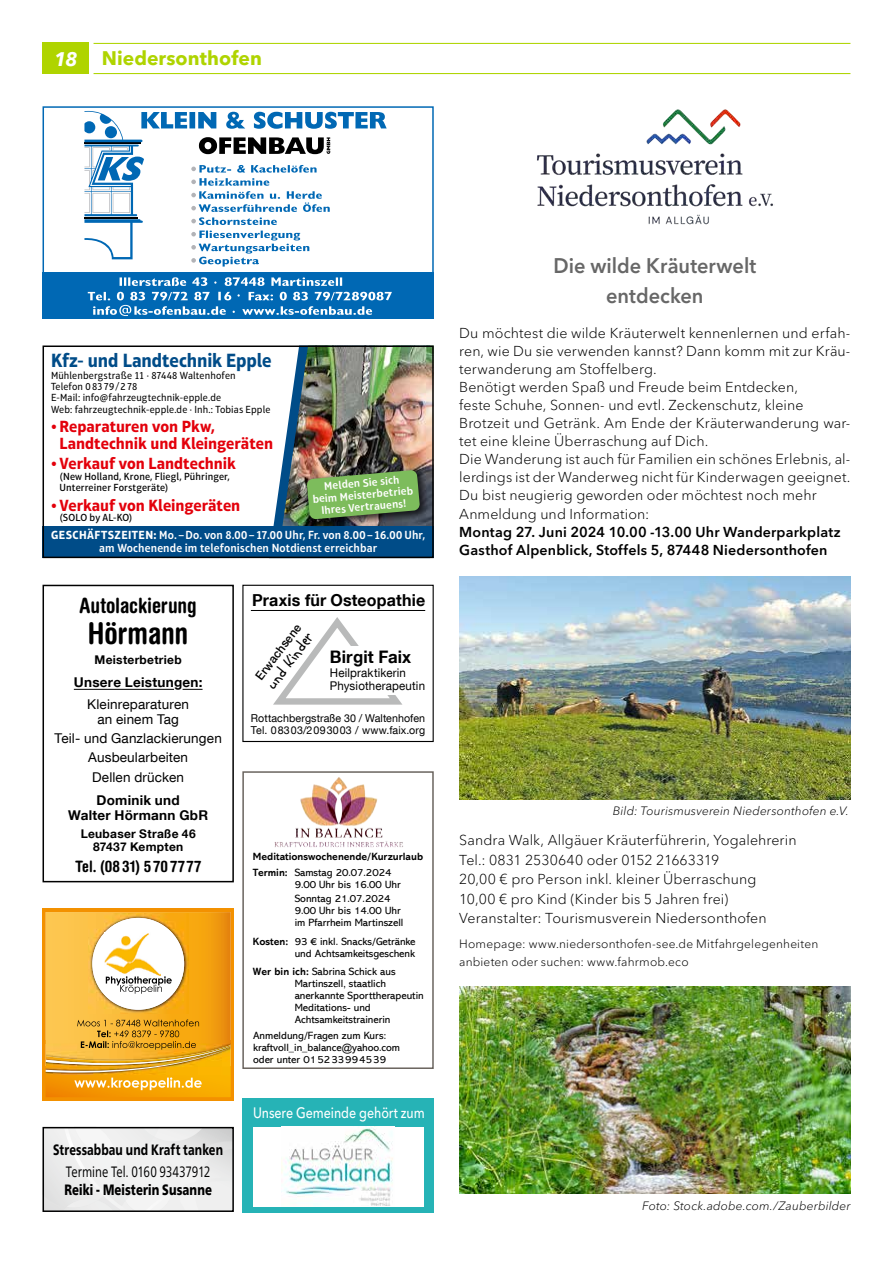
<style>
.page{position:relative;width:893px;height:1263px;background:#fff}
.page>*{position:absolute;margin:0;border:0;box-sizing:border-box;transform-origin:0 0}
.t1{font:700 condensed 30px "Helvetica Rounded LT Std";letter-spacing:-.005em;color:#000}
.t2{font:600 21px/29.7px "Avenir Next LT Pro";color:#676767;text-align:center;scale:.95 1}
.t3{font:700 condensed 21px "Helvetica Rounded LT Std";letter-spacing:-.005em;color:#000}
.t4{font:700 19.5px "Aptifer Sans LT Pro";letter-spacing:-.005em;color:#004c88;scale:.94 1}
.t5{font:700 19.5px "Avenir Next LT Pro";color:#afd400}
.t6{font:19.5px "Colibri LT Pro";color:#000;scale:.96 1}
.t7{font:700 17.25px "Helvetica Neue LT Com";letter-spacing:.01em;color:#000}
.t8{font:700 16.5px/17.2px "Aptifer Sans LT Pro";letter-spacing:-.005em;color:#e3000b}
.t9{font:700 16.5px "Helvetica Neue LT Com";letter-spacing:.01em;color:#000}
.t10{font:700 condensed 15.75px "Helvetica Rounded LT Std";letter-spacing:.04em;color:#000}
.t11{font:800 15px "Frutiger Neue LT Pro";letter-spacing:.01em;color:#000;scale:.76 1}
.t12{font:15px "Frutiger Neue LT Pro";letter-spacing:-.01em;color:#000;scale:.76 1}
.t13{font:500 15px "Avenir Next LT Pro";letter-spacing:-.005em;color:#fff;scale:.83 1}
.t14{font:900 15px "Frutiger Neue LT Pro";letter-spacing:.01em;color:#000;scale:.76 1}
.t15{font:300 14.25px/18px "Avenir Next LT Pro";letter-spacing:.005em;color:#000}
.t16{font:600 14.25px/18px "Avenir Next LT Pro";letter-spacing:.015em;color:#000}
.t17{font:13.5px/19.2px "Helvetica Neue LT Com";letter-spacing:.01em;color:#000;text-align:center}
.t18{font:700 13.5px/15px "Helvetica Neue LT Com";letter-spacing:.02em;color:#000;text-align:center}
.t19{font:600 12px/13.5px "Aptifer Sans LT Pro";letter-spacing:.01em;color:#fff;text-align:center;scale:.96 1}
.t20{font:300 12px/18px "Avenir Next LT Pro";letter-spacing:.015em;color:#000}
.t21{font:italic 300 12px "Avenir Next LT Pro";letter-spacing:.015em;color:#000}
.t22{font:700 12px/13.2px "Helvetica Neue LT Com";letter-spacing:.025em;color:#000;text-align:center}
.t23{font:12px/13.5px "Helvetica Neue LT Com";letter-spacing:.015em;color:#000;scale:.96 1}
.t24{font:500 12px "Helvetica Neue LT Com";color:#000;scale:.96 1}
.t25{font:600 11.25px/12px "Aptifer Sans LT Pro";color:#fff;text-align:center}
.t26{font:10.8px/12px "Helvetica Neue LT Com";letter-spacing:.01em;color:#000}
.t27{font:10.5px/12px "Abadi MT Pro";color:#000}
.t28{font:10.5px/11.2px "Aptifer Sans LT Pro";letter-spacing:.01em;color:#000}
.t29{font:500 10.5px/11.2px "Aptifer Sans LT Pro";letter-spacing:.01em;color:#000}
.t30{font:700 10.5px/15.9px "Abadi MT Pro";color:#000}
.s1{font-style:italic;color:#fff}
.s2{font-weight:700}
.s3{font-weight:400}
</style>
<div class="page">
<hr style="left:94px;top:73px;width:756px;height:1px;background:#afd400">
<hr style="left:94px;top:43px;width:756px;height:1px;background:#afd400">
<div style="left:43px;top:43px;width:46px;height:31px;background:#afd400"></div>
<div style="left:242px;top:585px;width:192px;height:157px;border:1px solid #000"></div>
<svg style="left:273px;top:617px;width:130px;height:88px"></svg>
<div style="left:329px;top:647px;width:83px;height:48px;background:#fff"></div>
<hr style="left:251px;top:610px;width:174px;height:1px;background:#000">
<div style="left:43px;top:585px;width:191px;height:297px;border:2px solid #000"></div>
<hr style="left:74px;top:689px;width:100px;height:1px;background:#000">
<svg style="left:183px;top:689px;width:20px;height:1px"></svg>
<div style="left:43px;top:272px;width:391px;height:47px;background:#0068b4"></div>
<div style="left:43px;top:106px;width:391px;height:213px;border:2px solid #0068b4"></div>
<svg style="left:88px;top:277px;width:304px;height:39px"></svg>
<svg style="left:84px;top:111px;width:303px;height:156px"></svg>
<div style="left:43px;top:526px;width:391px;height:32px;background:#004c88"></div>
<div style="left:43px;top:345px;width:391px;height:213px;border:2px solid #000"></div>
<img style="left:269px;top:345px;width:161px;height:213px">
<svg style="left:43px;top:909px;width:191px;height:191px;background:#efb548"></svg>
<svg style="left:46px;top:1130px;width:185px;height:79px"></svg>
<div style="left:43px;top:1127px;width:191px;height:85px;border:2px solid #000"></div>
<img style="left:274px;top:777px;width:129px;height:71px">
<div style="left:242px;top:771px;width:192px;height:298px;border:2px solid #6a645e"></div>
<img style="left:537px;top:109px;width:236px;height:116px">
<img style="left:459px;top:577px;width:391px;height:222px">
<div style="left:242px;top:1098px;width:192px;height:114px;background:#26b3b6"></div>
<div style="left:253px;top:1127px;width:170px;height:79px;background:#fff"></div>
<img style="left:281px;top:1127px;width:112px;height:79px">
<img style="left:459px;top:986px;width:391px;height:208px">
<h3 class="t5" style="left:54px;top:46px;width:209px"><span class="s1">18</span> Niedersonthofen</h3>
<h3 class="t4" style="left:51px;top:348px;width:236px">Kfz- und Landtechnik Epple</h3>
<p class="t28" style="left:51px;top:370px;width:221px">Mühlenbergstraße 11 · 87448 Waltenhofen Telefon 08379/278<br>E-Mail: info@fahrzeugtechnik-epple.de<br>Web: fahrzeugtechnik-epple.de · Inh.: Tobias Epple</p>
<p class="t8" style="left:60px;top:417px;width:215px;text-indent:-9px">• Reparaturen von Pkw,<br>Landtechnik und Kleingeräten</p>
<p class="t8" style="left:51px;top:454px;width:186px">• Verkauf von Landtechnik</p>
<p class="t29" style="left:60px;top:471px;width:172px">(New Holland, Krone, Fliegl, Pühringer,<br>Unterreiner Forstgeräte)</p>
<p class="t8" style="left:51px;top:496px;width:191px">• Verkauf von Kleingeräten</p>
<p class="t29" style="left:60px;top:512px;width:75px">(SOLO by AL-KO)</p>
<p class="t25" style="left:311px;top:481px;width:102px;rotate:-5deg">Melden Sie sich beim Meisterbetrieb<br>Ihres Vertrauens!</p>
<p class="t19" style="left:51px;top:528px;width:391px"><span class="s2">GESCHÄFTSZEITEN:</span> Mo.–Do. von 8.00–17.00 Uhr, Fr. von 8.00–16.00 Uhr, am Wochenende im telefonischen Notdienst erreichbar</p>
<h2 class="t3" style="left:79px;top:593px;width:119px">Autolackierung</h2>
<h1 class="t1" style="left:88px;top:615px;width:102px">Hörmann</h1>
<p class="t22" style="left:95px;top:653px;width:89px">Meisterbetrieb</p>
<p class="t18" style="left:74px;top:675px;width:130px">Unsere Leistungen:</p>
<p class="t17" style="left:87px;top:696px;width:103px;line-height:15px">Kleinreparaturen an einem Tag</p>
<p class="t17" style="left:55px;top:728px;width:169px">Teil- und Ganzlackierungen<br>Ausbeularbeiten<br>Dellen drücken</p>
<p class="t18" style="left:68px;top:792px;width:141px">Dominik und<br>Walter Hörmann GbR</p>
<p class="t22" style="left:81px;top:826px;width:117px">Leubaser Straße 46<br>87437 Kempten</p>
<p class="t10" style="left:75px;top:857px;width:128px">Tel. (0831) 5707777</p>
<p class="t11" style="left:53px;top:1141px;width:225px">Stressabbau und Kraft tanken</p>
<p class="t12" style="left:66px;top:1163px;width:192px">Termine Tel. 0160 93437912</p>
<p class="t14" style="left:64px;top:1181px;width:196px">Reiki - Meisterin Susanne</p>
<p class="t9" style="left:252px;top:589px;width:175px">Praxis für Osteopathie</p>
<p class="t24" style="left:252px;top:674px;width:71px;rotate:-53deg">Erwachsene</p>
<h3 class="t6" style="left:259px;top:679px;width:71px;rotate:-53deg">und Kinder</h3>
<p class="t26" style="left:251px;top:711px;width:176px">Rottachbergstraße 30 / Waltenhofen<br>Tel. 08303/2093003 / www.faix.org</p>
<p class="t7" style="left:330px;top:646px;width:83px">Birgit Faix</p>
<p class="t23" style="left:330px;top:666px;width:101px">Heilpraktikerin<br>Physiotherapeutin</p>
<p class="t30" style="left:253px;top:849px;width:172px">Meditationswochenende/Kurzurlaub<br>Termin: <span class="s3">Samstag 20.07.2024</span></p>
<p class="t27" style="left:295px;top:878px;width:107px;line-height:14.1px">9.00 Uhr bis 16.00 Uhr<br>Sonntag 21.07.2024</p>
<p class="t27" style="left:295px;top:905px;width:110px">9.00 Uhr bis 14.00 Uhr im Pfarrheim Martinszell</p>
<p class="t27" style="left:253px;top:935px;width:164px;text-align:right"><span class="s2">Kosten:</span> 93 € inkl. Snacks/Getränke und Achtsamkeitsgeschenk</p>
<p class="t27" style="left:295px;top:966px;width:131px;text-indent:-42px"><span class="s2">Wer bin ich:</span> Sabrina Schick aus<br>Martinszell, staatlich anerkannte Sporttherapeutin<br>Meditations- und<br>Achtsamkeitstrainerin</p>
<p class="t27" style="left:253px;top:1030px;width:148px">Anmeldung/Fragen zum Kurs: kraftvoll_in_balance@yahoo.com oder unter 015233994539</p>
<p class="t13" style="left:253px;top:1104px;width:208px">Unsere Gemeinde gehört zum</p>
<h2 class="t2" style="left:553px;top:251px;width:215px">Die wilde Kräuterwelt entdecken</h2>
<p class="t15" style="left:459px;top:324px;width:393px">Du möchtest die wilde Kräuterwelt kennenlernen und erfah&shy;ren, wie Du sie verwenden kannst? Dann komm mit zur Kräu&shy;terwanderung am Stoffelberg.<br>Benötigt werden Spaß und Freude beim Entdecken,<br>feste Schuhe, Sonnen- und evtl. Zeckenschutz, kleine Brotzeit und Getränk. Am Ende der Kräuterwanderung war&shy;tet eine kleine Überraschung auf Dich.<br>Die Wanderung ist auch für Familien ein schönes Erlebnis, al&shy;lerdings ist der Wanderweg nicht für Kinderwagen geeignet.<br>Du bist neugierig geworden oder möchtest noch mehr</p>
<p class="t15" style="left:459px;top:505px;width:191px">Anmeldung und Information:</p>
<p class="t16" style="left:459px;top:523px;width:383px">Montag 27. Juni 2024 10.00 -13.00 Uhr Wanderparkplatz<br>Gasthof Alpenblick, Stoffels 5, 87448 Niedersonthofen</p>
<p class="t21" style="left:613px;top:804px;width:238px">Bild: Tourismusverein Niedersonthofen e.V.</p>
<p class="t15" style="left:459px;top:831px;width:339px;line-height:19.5px">Sandra Walk, Allgäuer Kräuterführerin, Yogalehrerin Tel.: 0831 2530640 oder 0152 21663319<br>20,00 € pro Person inkl. kleiner Überraschung<br>10,00 € pro Kind (Kinder bis 5 Jahren frei)<br>Veranstalter: Tourismusverein Niedersonthofen</p>
<p class="t20" style="left:459px;top:934px;width:361px">Homepage: www.niedersonthofen-see.de Mitfahrgelegenheiten anbieten oder suchen: www.fahrmob.eco</p>
<p class="t21" style="left:642px;top:1198px;width:210px">Foto: Stock.adobe.com./Zauberbilder</p>
</div>
